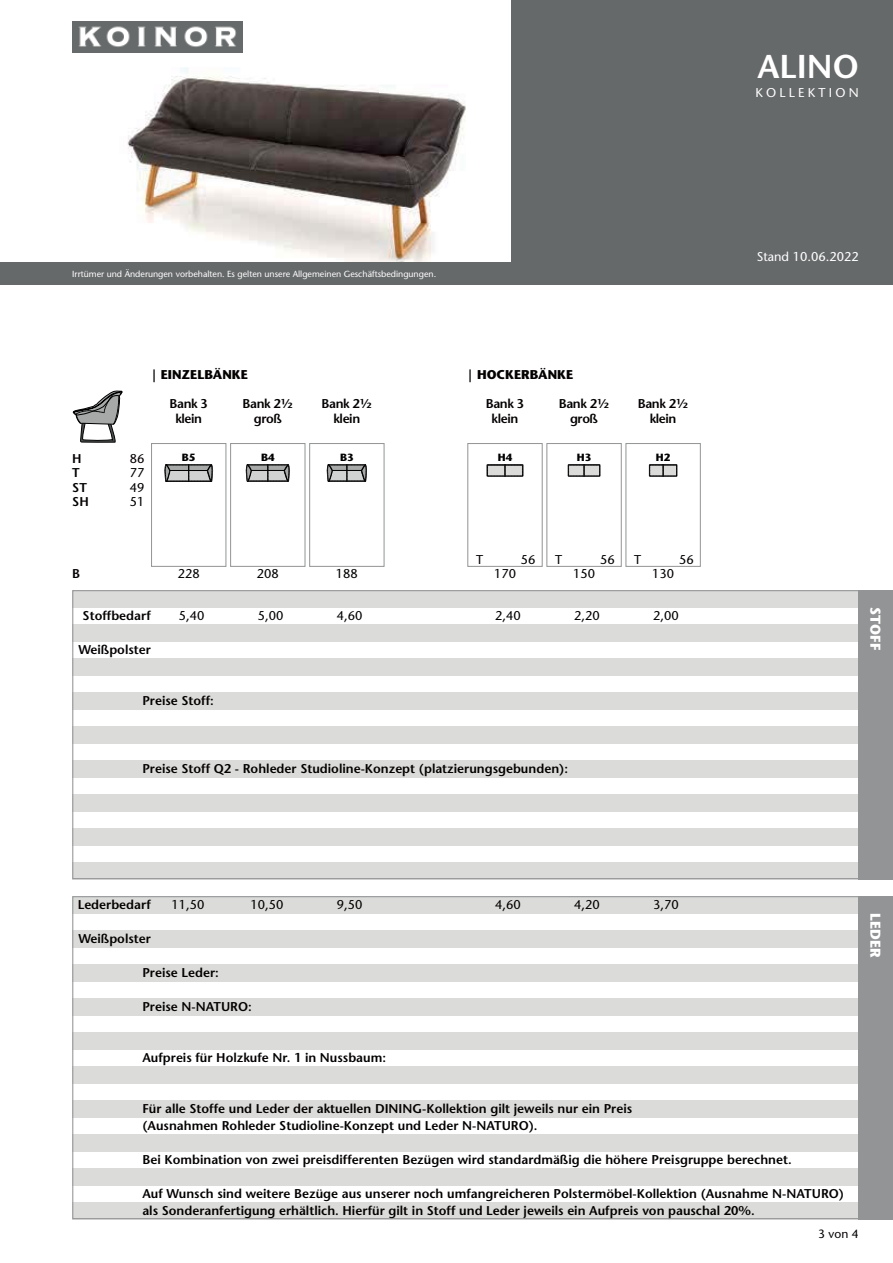
<style>
.page{position:relative;width:893px;height:1263px;background:#fff}
.page>*{position:absolute;margin:0;border:0;box-sizing:border-box;transform-origin:0 0}
.t1{font:600 33px "Stone Sans";color:#fff}
.t2{font:700 14.25px "Stone Sans";color:#fff}
.t3{font:600 12.75px/17px "Stone Sans";color:#040000}
.t4{font:12.75px "Stone Sans";color:#040000}
.t5{font:600 12.75px/14.7px "Stone Sans";letter-spacing:-.03em;color:#040000;text-align:center}
.t6{font:700 12.75px "Stone Sans";color:#040000}
.t7{font:12.75px "Stone Sans";color:#fff}
.t8{font:12.75px "Stone Sans";letter-spacing:.25em;color:#fff}
.t9{font:12px "Stone Sans";color:#040000}
.t10{font:700 10.5px "Stone Sans";color:#000}
.t11{font:8.85px "Stone Sans";color:#fff}
</style>
<div class="page">
<div style="left:0;top:0;width:893px;height:285px;background:#66696a"></div>
<svg style="left:72px;top:590px;width:821px;height:630px"></svg>
<div style="left:859px;top:590px;width:34px;height:289px;background:#929495"></div>
<div style="left:859px;top:896px;width:34px;height:323px;background:#929495"></div>
<img style="left:0;top:0;width:510px;height:262px">
<img style="left:72px;top:21px;width:170px;height:31px">
<svg style="left:73px;top:391px;width:49px;height:52px"></svg>
<div style="left:151px;top:443px;width:75px;height:124px;border:1px solid #929495"></div>
<svg style="left:164px;top:464px;width:49px;height:18px"></svg>
<div style="left:230px;top:443px;width:75px;height:124px;border:1px solid #929495"></div>
<svg style="left:246px;top:464px;width:44px;height:18px"></svg>
<div style="left:309px;top:443px;width:75px;height:124px;border:1px solid #929495"></div>
<svg style="left:327px;top:464px;width:40px;height:18px"></svg>
<div style="left:468px;top:443px;width:74px;height:124px;border:1px solid #929495"></div>
<div style="left:487px;top:465px;width:35px;height:11px;background:#dbdcda"></div>
<div style="left:487px;top:465px;width:36px;height:11px;border:1px dashed #000"></div>
<svg style="left:504px;top:465px;width:2px;height:12px"></svg>
<div style="left:547px;top:443px;width:74px;height:124px;border:1px solid #929495"></div>
<div style="left:568px;top:465px;width:31px;height:11px;background:#dbdcda"></div>
<div style="left:568px;top:465px;width:32px;height:11px;border:1px dashed #000"></div>
<svg style="left:583px;top:465px;width:2px;height:12px"></svg>
<div style="left:626px;top:443px;width:74px;height:124px;border:1px solid #929495"></div>
<div style="left:650px;top:465px;width:26px;height:11px;background:#dbdcda"></div>
<div style="left:649px;top:465px;width:28px;height:11px;border:1px dashed #000"></div>
<svg style="left:663px;top:465px;width:1px;height:12px"></svg>
<h1 class="t1" style="left:757px;top:54px;width:103px">ALINO</h1>
<p class="t8" style="left:755px;top:88px;width:105px">KOLLEKTION</p>
<p class="t11" style="left:72px;top:270px;width:365px">Irrtümer und Änderungen vorbehalten. Es gelten unsere Allgemeinen Geschäftsbedingungen.</p>
<p class="t6" style="left:151px;top:370px;width:98px">| EINZELBÄNKE</p>
<p class="t6" style="left:468px;top:370px;width:107px">| HOCKERBÄNKE</p>
<p class="t3" style="left:72px;top:451px;width:11px">H</p>
<p class="t4" style="left:130px;top:454px;width:16px">86</p>
<p class="t3" style="left:72px;top:466px;width:9px">T</p>
<p class="t4" style="left:130px;top:468px;width:16px">77</p>
<p class="t3" style="left:72px;top:480px;width:16px">ST</p>
<p class="t4" style="left:130px;top:482px;width:16px">49</p>
<p class="t3" style="left:72px;top:494px;width:18px">SH</p>
<p class="t4" style="left:130px;top:497px;width:16px">51</p>
<p class="t3" style="left:72px;top:566px;width:9px">B</p>
<p class="t5" style="left:170px;top:398px;width:40px">Bank 3 klein</p>
<p class="t5" style="left:243px;top:398px;width:52px">Bank 2½ groß</p>
<p class="t5" style="left:322px;top:398px;width:52px">Bank 2½ klein</p>
<p class="t5" style="left:486px;top:398px;width:40px">Bank 3 klein</p>
<p class="t5" style="left:559px;top:398px;width:52px">Bank 2½ groß</p>
<p class="t5" style="left:638px;top:398px;width:52px">Bank 2½ klein</p>
<p class="t10" style="left:182px;top:453px;width:15px">B5</p>
<p class="t10" style="left:261px;top:453px;width:15px">B4</p>
<p class="t10" style="left:340px;top:453px;width:15px">B3</p>
<p class="t10" style="left:498px;top:453px;width:16px">H4</p>
<p class="t10" style="left:577px;top:453px;width:16px">H3</p>
<p class="t10" style="left:656px;top:453px;width:16px">H2</p>
<p class="t4" style="left:476px;top:554px;width:9px">T</p>
<p class="t4" style="left:521px;top:554px;width:16px">56</p>
<p class="t4" style="left:555px;top:554px;width:9px">T</p>
<p class="t4" style="left:600px;top:554px;width:16px">56</p>
<p class="t4" style="left:634px;top:554px;width:9px">T</p>
<p class="t4" style="left:679px;top:554px;width:16px">56</p>
<p class="t4" style="left:178px;top:569px;width:23px">228</p>
<p class="t4" style="left:257px;top:569px;width:23px">208</p>
<p class="t4" style="left:336px;top:569px;width:23px">188</p>
<p class="t4" style="left:494px;top:569px;width:23px">170</p>
<p class="t4" style="left:573px;top:569px;width:23px">150</p>
<p class="t4" style="left:652px;top:569px;width:23px">130</p>
<p class="t3" style="left:83px;top:609px;width:70px">Stoffbedarf</p>
<p class="t3" style="left:78px;top:643px;width:74px">Weißpolster</p>
<p class="t3" style="left:142px;top:694px;width:73px">Preise Stoff:</p>
<p class="t4" style="left:179px;top:611px;width:27px">5,40</p>
<p class="t4" style="left:258px;top:611px;width:27px">5,00</p>
<p class="t4" style="left:337px;top:611px;width:27px">4,60</p>
<p class="t4" style="left:495px;top:611px;width:27px">2,40</p>
<p class="t4" style="left:574px;top:611px;width:27px">2,20</p>
<p class="t4" style="left:653px;top:611px;width:27px">2,00</p>
<p class="t3" style="left:142px;top:762px;width:427px">Preise Stoff Q2 - Rohleder Studioline-Konzept (platzierungsgebunden):</p>
<p class="t7" style="left:757px;top:252px;width:103px">Stand 10.06.2022</p>
<p class="t2" style="left:881px;top:607px;width:44px;rotate:90deg">STOFF</p>
<p class="t3" style="left:78px;top:898px;width:75px">Lederbedarf</p>
<p class="t3" style="left:78px;top:932px;width:74px">Weißpolster</p>
<p class="t3" style="left:142px;top:966px;width:78px">Preise Leder:</p>
<p class="t3" style="left:142px;top:1000px;width:111px">Preise N-NATURO:</p>
<p class="t4" style="left:172px;top:900px;width:34px">11,50</p>
<p class="t4" style="left:251px;top:900px;width:34px">10,50</p>
<p class="t4" style="left:337px;top:900px;width:27px">9,50</p>
<p class="t4" style="left:495px;top:900px;width:27px">4,60</p>
<p class="t4" style="left:574px;top:900px;width:27px">4,20</p>
<p class="t4" style="left:653px;top:900px;width:27px">3,70</p>
<p class="t2" style="left:881px;top:913px;width:46px;rotate:90deg">LEDER</p>
<p class="t3" style="left:142px;top:1051px;width:245px">Aufpreis für Holzkufe Nr. 1 in Nussbaum:</p>
<p class="t3" style="left:142px;top:1102px;width:491px">Für alle Stoffe und Leder der aktuellen DINING-Kollektion gilt jeweils nur ein Preis (Ausnahmen Rohleder Studioline-Konzept und Leder N-NATURO).</p>
<p class="t3" style="left:142px;top:1153px;width:651px">Bei Kombination von zwei preisdifferenten Bezügen wird standardmäßig die höhere Preisgruppe berechnet.</p>
<p class="t3" style="left:142px;top:1187px;width:703px">Auf Wunsch sind weitere Bezüge aus unserer noch umfangreicheren Polstermöbel-Kollektion (Ausnahme N-NATURO) als Sonderanfertigung erhältlich. Hierfür gilt in Stoff und Leder jeweils ein Aufpreis von pauschal 20%.</p>
<p class="t9" style="left:818px;top:1229px;width:42px">3 von 4</p>
</div>
